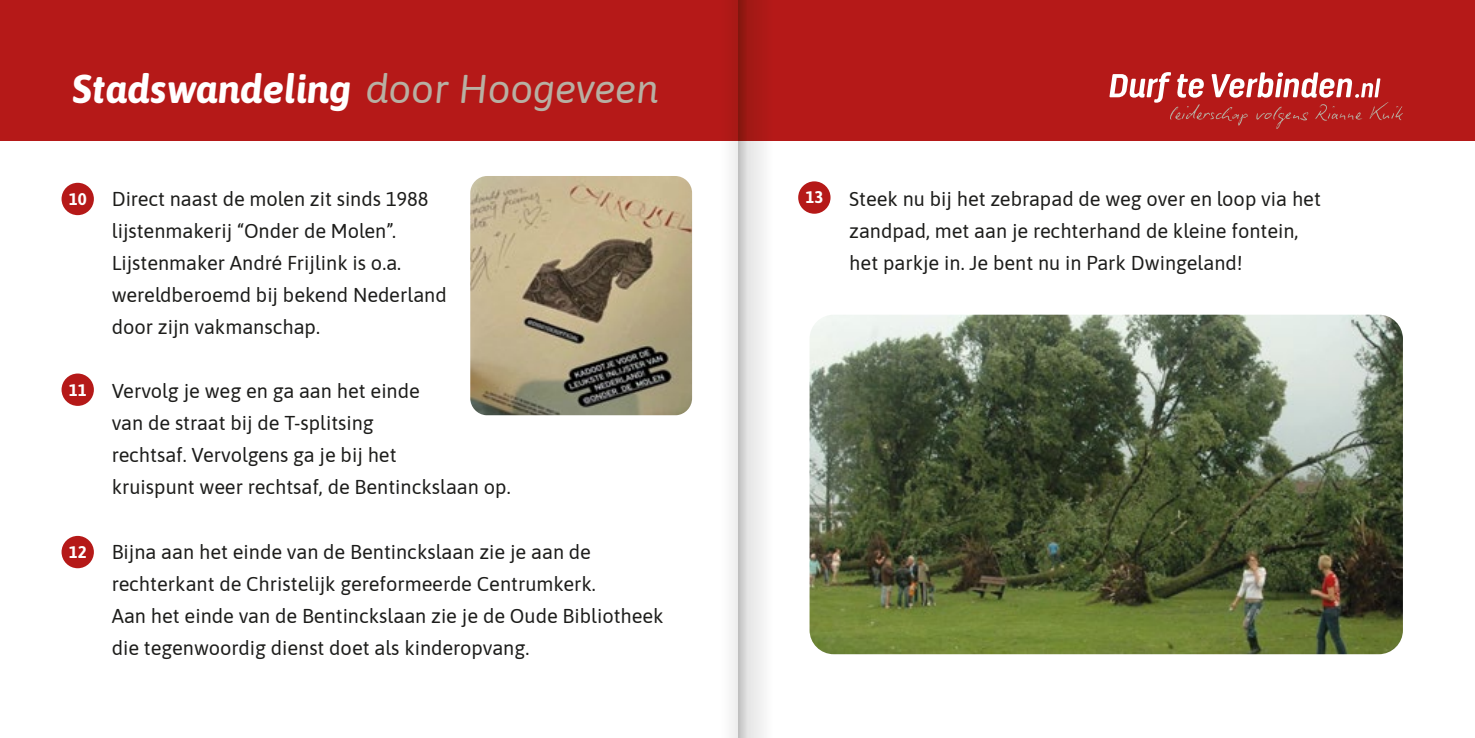
<style>
.page{position:relative;width:1475px;height:738px;background:#fff}
.page>*{position:absolute;margin:0;border:0;box-sizing:border-box;transform-origin:0 0}
.t1{font:italic 700 40px "Asap";color:#fff}
.t2{font:20px/32px "Asap";color:#1d1d1b}
.t3{font:700 16.8px "Asap";color:#fff}
.s1{font-weight:400;color:#b8b0a3}
</style>
<div class="page">
<div style="left:62px;top:183px;width:32px;height:32px;background:#b51918;border-radius:50%"></div>
<div style="left:62px;top:373px;width:32px;height:32px;background:#b51918;border-radius:50%"></div>
<div style="left:62px;top:535px;width:32px;height:32px;background:#b51918;border-radius:50%"></div>
<div style="left:798px;top:181px;width:32px;height:32px;background:#b51918;border-radius:50%"></div>
<img style="left:470px;top:176px;width:222px;height:239px">
<img style="left:809px;top:314px;width:593px;height:339px">
<div style="left:0;top:0;width:1474px;height:141px;background:#b51918"></div>
<svg style="left:1109px;top:72px;width:293px;height:57px"></svg>
<img style="left:737px;top:0;width:9px;height:737px">
<h1 class="t1" style="left:72px;top:60px;width:588px">Stadswandeling <span class="s1">door Hoogeveen</span></h1>
<p class="t3" style="left:69px;top:187px;width:19px">10</p>
<p class="t2" style="left:112px;top:182px;width:336px">Direct naast de molen zit sinds 1988 lijstenmakerij “Onder de Molen”.<br>Lijstenmaker André Frijlink is o.a. wereldberoemd bij bekend Nederland door zijn vakmanschap.</p>
<p class="t3" style="left:69px;top:377px;width:19px">11</p>
<p class="t2" style="left:112px;top:374px;width:400px">Vervolg je weg en ga aan het einde<br>van de straat bij de T-splitsing<br>rechtsaf. Vervolgens ga je bij het<br>kruispunt weer rechtsaf, de Bentinckslaan op.</p>
<p class="t3" style="left:69px;top:540px;width:19px">12</p>
<p class="t2" style="left:112px;top:534px;width:553px">Bijna aan het einde van de Bentinckslaan zie je aan de rechterkant de Christelijk gereformeerde Centrumkerk.<br>Aan het einde van de Bentinckslaan zie je de Oude Bibliotheek die tegenwoordig dienst doet als kinderopvang.</p>
<p class="t3" style="left:805px;top:185px;width:19px">13</p>
<p class="t2" style="left:849px;top:182px;width:473px">Steek nu bij het zebrapad de weg over en loop via het zandpad, met aan je rechterhand de kleine fontein, het parkje in. Je bent nu in Park Dwingeland!</p>
</div>
